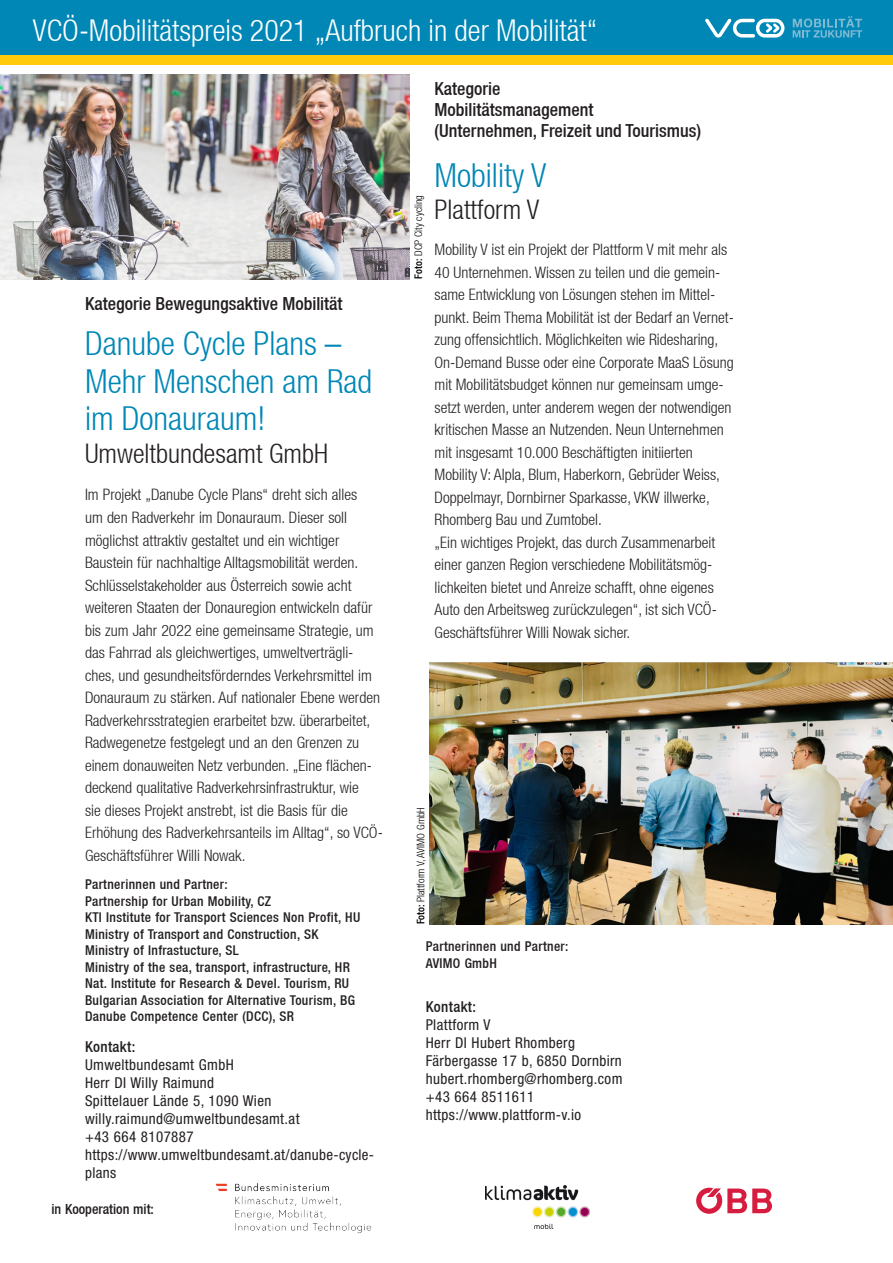
<style>
.page{position:relative;width:893px;height:1263px;background:#fff}
.page>*{position:absolute;margin:0;border:0;box-sizing:border-box;transform-origin:0 0}
.t1{font:300 condensed 36px "Helvetica Neue LT";color:#fff}
.t2{font:300 condensed 33px "Helvetica Neue LT";color:#0087b6}
.t3{font:300 condensed 30px "Helvetica Neue LT";color:#fff}
.t4{font:300 condensed 27px "Helvetica Neue LT";color:#231f20}
.t5{font:500 condensed 18px "Helvetica Neue LT";color:#231f20}
.Mappe_Lauf_2016{font:300 condensed 15.75px/22.5px "Helvetica Neue LT";color:#231f20}
.Einreicher_text{font:300 condensed 15.75px/22.5px "Helvetica Neue LT";color:#231f20}
.Einreicher_text-2{font:condensed 15px/18px "Helvetica Neue LT Std";letter-spacing:.025em;color:#231f20}
.Kontakt_2016{font:condensed 15px "Helvetica Neue LT Std";letter-spacing:.025em;color:#231f20}
.Einreicher_text-3{font:500 condensed 15px "Helvetica Neue LT";letter-spacing:.025em;color:#231f20}
.t6{font:500 condensed 13.95px "Helvetica Neue LT";color:#231f20}
.Einreicher_text-4{font:500 condensed 13.5px "Helvetica Neue LT";letter-spacing:.025em;color:#231f20}
.t7{font:300 condensed 10.5px "Helvetica Neue LT";color:#000}
.s1{font-family:"Helvetica Neue LT";font-weight:500}
.s2{font-weight:500}
</style>
<div class="page">
<div style="left:0;top:0;width:893px;height:55px;background:#0087b6"></div>
<svg style="left:705px;top:18px;width:79px;height:20px"></svg>
<svg style="left:793px;top:16px;width:69px;height:22px"></svg>
<img style="left:430px;top:662px;width:463px;height:262px">
<img style="left:0;top:75px;width:410px;height:205px">
<div style="left:0;top:55px;width:893px;height:10px;background:#feca0a"></div>
<svg style="left:696px;top:1188px;width:76px;height:26px"></svg>
<img style="left:215px;top:1183px;width:157px;height:50px">
<img style="left:486px;top:1185px;width:103px;height:43px">
<p class="t3" style="left:33px;top:13px;width:566px">VCÖ-Mobilitätspreis 2021 „Aufbruch in der Mobilität“</p>
<p class="t1" style="left:255px;top:18px;width:331px">VCÖ-Mobilitätspreis 2015</p>
<p class="t5" style="left:85px;top:293px;width:259px">Kategorie Bewegungsaktive Mobilität</p>
<p class="t2" style="left:85px;top:325px;width:258px">Danube Cycle Plans –</p>
<p class="t2" style="left:85px;top:362px;width:289px">Mehr Menschen am Rad</p>
<p class="t2" style="left:85px;top:400px;width:182px">im Donauraum!</p>
<p class="t4" style="left:85px;top:437px;width:244px">Umweltbundesamt GmbH</p>
<p class="Einreicher_text" style="left:85px;top:483px;width:299px">Im Projekt „Danube Cycle Plans“ dreht sich alles<br>um den Radverkehr im Donauraum. Dieser soll möglichst attraktiv gestaltet und ein wichtiger Baustein für nachhaltige Alltagsmobilität werden.<br>Schlüsselstakeholder aus Österreich sowie acht weiteren Staaten der Donauregion entwickeln dafür bis zum Jahr 2022 eine gemeinsame Strategie, um das Fahrrad als gleichwertiges, umweltverträgli&shy;ches, und gesundheitsförderndes Verkehrsmittel im Donauraum zu stärken. Auf nationaler Ebene werden Radverkehrsstrategien erarbeitet bzw. überarbeitet, Radwegenetze festgelegt und an den Grenzen zu einem donauweiten Netz verbunden. „Eine flächen&shy;deckend qualitative Radverkehrsinfrastruktur, wie<br>sie dieses Projekt anstrebt, ist die Basis für die Erhöhung des Radverkehrsanteils im Alltag“, so VCÖ-Geschäftsführer Willi Nowak.</p>
<p class="Einreicher_text-4" style="left:85px;top:876px;width:144px">Partnerinnen und Partner:</p>
<p class="Einreicher_text-4" style="left:85px;top:893px;width:188px">Partnership for Urban Mobility, CZ</p>
<p class="Einreicher_text-4" style="left:85px;top:909px;width:277px">KTI Institute for Transport Sciences Non Profit, HU</p>
<p class="Einreicher_text-4" style="left:85px;top:926px;width:235px">Ministry of Transport and Construction, SK</p>
<p class="Einreicher_text-4" style="left:85px;top:942px;width:155px">Ministry of Infrastucture, SL</p>
<p class="Einreicher_text-4" style="left:85px;top:959px;width:266px">Ministry of the sea, transport, infrastructure, HR</p>
<p class="Einreicher_text-4" style="left:85px;top:975px;width:266px">Nat. Institute for Research &amp; Devel. Tourism, RU</p>
<p class="Einreicher_text-4" style="left:85px;top:992px;width:271px">Bulgarian Association for Alternative Tourism, BG</p>
<p class="Einreicher_text-4" style="left:85px;top:1008px;width:211px">Danube Competence Center (DCC), SR</p>
<p class="Einreicher_text-2" style="left:85px;top:1037px;width:150px"><span class="s1">Kontakt:<br></span>Umweltbundesamt GmbH</p>
<p class="Einreicher_text-2" style="left:85px;top:1073px;width:131px">Herr DI Willy Raimund</p>
<p class="Einreicher_text-2" style="left:85px;top:1091px;width:188px">Spittelauer Lände 5, 1090 Wien</p>
<p class="Einreicher_text-2" style="left:85px;top:1109px;width:216px">willy.raimund@umweltbundesamt.at</p>
<p class="Einreicher_text-2" style="left:85px;top:1127px;width:110px">+43 664 8107887</p>
<p class="Einreicher_text-2" style="left:85px;top:1145px;width:291px">https://www.umweltbundesamt.at/danube-cycle&shy;plans</p>
<p class="t6" style="left:52px;top:1201px;width:104px">in Kooperation mit:</p>
<p class="t7" style="left:413px;top:279px;width:85px;rotate:-90deg"><span class="s2">Foto:</span> DCP City cycling</p>
<p class="t5" style="left:435px;top:78px;width:68px">Kategorie</p>
<p class="t5" style="left:435px;top:99px;width:160px">Mobilitätsmanagement</p>
<p class="t5" style="left:435px;top:120px;width:268px">(Unternehmen, Freizeit und Tourismus)</p>
<p class="t2" style="left:435px;top:156px;width:113px">Mobility V</p>
<p class="t4" style="left:435px;top:194px;width:106px">Plattform V</p>
<p class="Mappe_Lauf_2016" style="left:435px;top:238px;width:301px">Mobility V ist ein Projekt der Plattform V mit mehr als 40 Unternehmen. Wissen zu teilen und die gemein&shy;same Entwicklung von Lösungen stehen im Mittel&shy;punkt. Beim Thema Mobilität ist der Bedarf an Vernet&shy;zung offensichtlich. Möglichkeiten wie Ridesharing, On-Demand Busse oder eine Corporate MaaS Lösung mit Mobilitätsbudget können nur gemeinsam umge&shy;setzt werden, unter anderem wegen der notwendigen kritischen Masse an Nutzenden. Neun Unternehmen mit insgesamt 10.000 Beschäftigten initiierten Mobility V: Alpla, Blum, Haberkorn, Gebrüder Weiss, Doppelmayr, Dornbirner Sparkasse, VKW illwerke, Rhomberg Bau und Zumtobel.</p>
<p class="Mappe_Lauf_2016" style="left:435px;top:531px;width:284px">„Ein wichtiges Projekt, das durch Zusammenarbeit einer ganzen Region verschiedene Mobilitätsmög&shy;lichkeiten bietet und Anreize schafft, ohne eigenes Auto den Arbeitsweg zurückzulegen“, ist sich VCÖ-Geschäftsführer Willi Nowak sicher.</p>
<p class="t7" style="left:415px;top:924px;width:119px;rotate:-90deg"><span class="s2">Foto:</span> Plattform V, AVIMO GmbH</p>
<p class="Einreicher_text-4" style="left:426px;top:938px;width:144px">Partnerinnen und Partner:</p>
<p class="Einreicher_text-4" style="left:426px;top:955px;width:73px">AVIMO GmbH</p>
<p class="Einreicher_text-3" style="left:426px;top:998px;width:52px">Kontakt:</p>
<p class="Kontakt_2016" style="left:426px;top:1016px;width:66px">Plattform V</p>
<p class="Kontakt_2016" style="left:426px;top:1034px;width:151px">Herr DI Hubert Rhomberg</p>
<p class="Kontakt_2016" style="left:426px;top:1052px;width:198px">Färbergasse 17 b, 6850 Dornbirn</p>
<p class="Kontakt_2016" style="left:426px;top:1070px;width:198px">hubert.rhomberg@rhomberg.com</p>
<p class="Kontakt_2016" style="left:426px;top:1088px;width:110px">+43 664 8511611</p>
<p class="Kontakt_2016" style="left:426px;top:1106px;width:157px">https://www.plattform-v.io</p>
</div>
